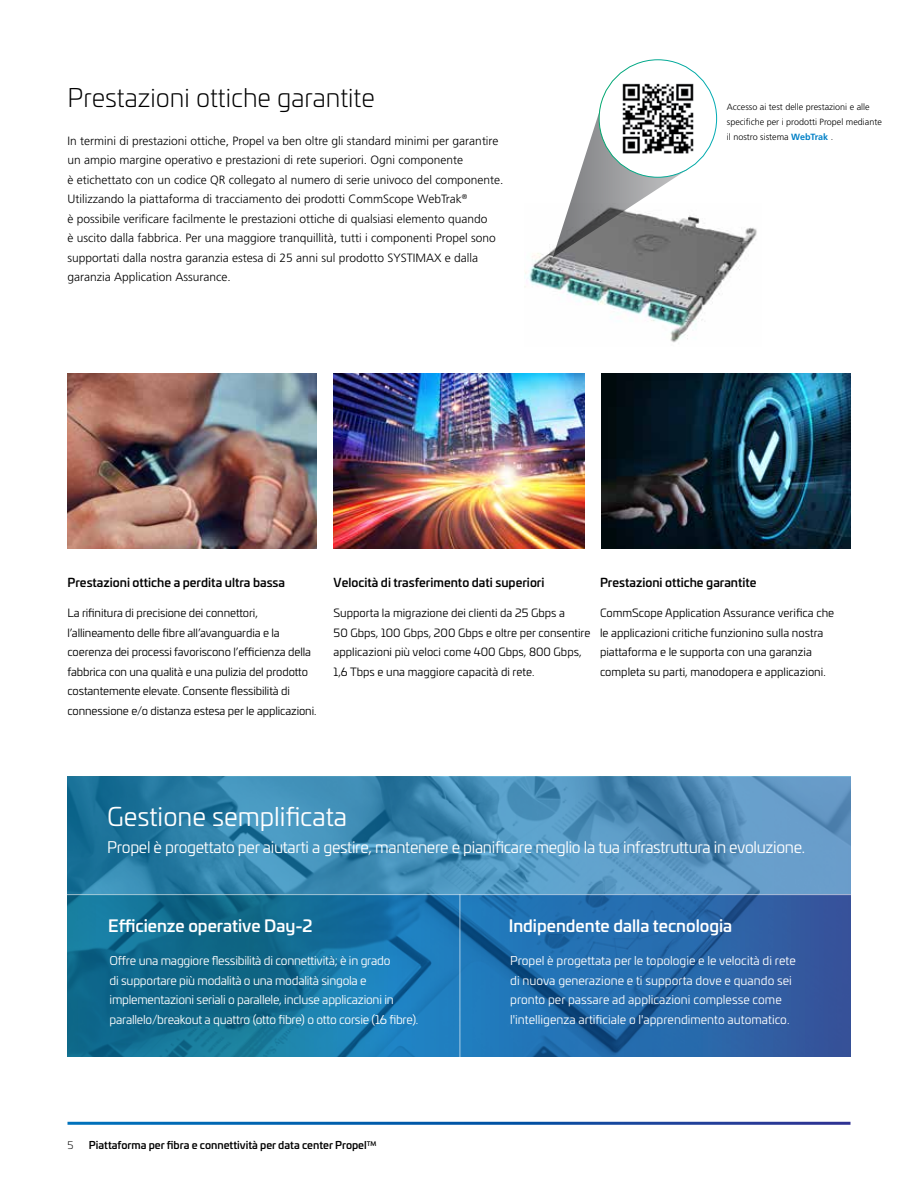
<style>
.page{position:relative;width:918px;height:1188px;background:#fff}
.page>*{position:absolute;margin:0;border:0;box-sizing:border-box;transform-origin:0 0}
.t1{font:300 25.5px "Univia Pro";color:#000}
.t2{font:25.5px "Univia Pro";color:#fff}
.t3{font:500 16.5px "Univia Pro";color:#fff}
.t4{font:15.75px "Univia Pro";letter-spacing:-.02em;color:#fff}
.t5{font:300 12px/19.5px "Frutiger LT Pro";color:#000}
.t6{font:12px/19.5px "Univia Pro";letter-spacing:-.02em;color:#fff}
.t7{font:12px/19.5px "Univia Pro";color:#fff}
.t8{font:500 12px "Univia Pro";color:#000}
.t9{font:11.25px/19.5px "Univia Pro";color:#000}
.t10{font:500 10.5px "Univia Pro";color:#000}
.t11{font:300 10.5px "Univia Pro";color:#000}
.t12{font:300 9px/15px "Frutiger LT Pro";color:#000}
.s1{font-weight:700;color:#0080c6}
</style>
<div class="page">
<img style="left:602px;top:374px;width:248px;height:175px">
<img style="left:334px;top:374px;width:251px;height:175px">
<img style="left:67px;top:374px;width:249px;height:175px">
<svg style="left:68px;top:778px;width:782px;height:278px;background:#2e79aa"></svg>
<hr style="left:57px;top:894px;width:801px;height:1px;background:#fff">
<hr style="left:460px;top:894px;width:1px;height:174px;background:#fff">
<img style="left:525px;top:215px;width:232px;height:128px">
<svg style="left:553px;top:95px;width:136px;height:162px"></svg>
<div style="left:599px;top:60px;width:118px;height:117px;background:#fff;border-radius:50%"></div>
<img style="left:622px;top:83px;width:72px;height:71px">
<h1 class="t1" style="left:68px;top:80px;width:309px">Prestazioni ottiche garantite</h1>
<p class="t5" style="left:68px;top:131px;width:437px">In termini di prestazioni ottiche, Propel va ben oltre gli standard minimi per garantire un ampio margine operativo e prestazioni di rete superiori. Ogni componente<br>è etichettato con un codice QR collegato al numero di serie univoco del componente.<br>Utilizzando la piattaforma di tracciamento dei prodotti CommScope WebTrak<sup>®<br></sup>è possibile verificare facilmente le prestazioni ottiche di qualsiasi elemento quando<br>è uscito dalla fabbrica. Per una maggiore tranquillità, tutti i componenti Propel sono supportati dalla nostra garanzia estesa di 25 anni sul prodotto SYSTIMAX e dalla garanzia Application Assurance.</p>
<p class="t12" style="left:727px;top:100px;width:157px">Accesso ai test delle prestazioni e alle specifiche per i prodotti Propel mediante il nostro sistema <span class="s1">WebTrak</span> .</p>
<p class="t8" style="left:67px;top:573px;width:219px">Prestazioni ottiche a perdita ultra bassa</p>
<p class="t9" style="left:67px;top:603px;width:251px">La rifinitura di precisione dei connettori, l’allineamento delle fibre all’avanguardia e la coerenza dei processi favoriscono l’efficienza della fabbrica con una qualità e una pulizia del prodotto costantemente elevate. Consente flessibilità di connessione e/o distanza estesa per le applicazioni.</p>
<p class="t8" style="left:334px;top:573px;width:212px">Velocità di trasferimento dati superiori</p>
<p class="t9" style="left:334px;top:603px;width:258px">Supporta la migrazione dei clienti da 25 Gbps a<br>50 Gbps, 100 Gbps, 200 Gbps e oltre per consentire applicazioni più veloci come 400 Gbps, 800 Gbps, 1,6 Tbps e una maggiore capacità di rete.</p>
<p class="t8" style="left:600px;top:573px;width:158px">Prestazioni ottiche garantite</p>
<p class="t9" style="left:600px;top:603px;width:236px">CommScope Application Assurance verifica che le applicazioni critiche funzionino sulla nostra piattaforma e le supporta con una garanzia completa su parti, manodopera e applicazioni.</p>
<h1 class="t2" style="left:107px;top:798px;width:242px">Gestione semplificata</h1>
<h3 class="t4" style="left:107px;top:836px;width:699px">Propel è progettato per aiutarti a gestire, mantenere e pianificare meglio la tua infrastruttura in evoluzione.</h3>
<h2 class="t3" style="left:108px;top:913px;width:206px">Efficienze operative Day-2</h2>
<h2 class="t3" style="left:509px;top:913px;width:225px">Indipendente dalla tecnologia</h2>
<p class="t6" style="left:110px;top:950px;width:310px">Offre una maggiore flessibilità di connettività; è in grado<br>di supportare più modalità o una modalità singola e implementazioni seriali o parallele, incluse applicazioni in parallelo/breakout a quattro (otto fibre) o otto corsie (16 fibre).</p>
<p class="t7" style="left:510px;top:950px;width:287px">Propel è progettata per le topologie e le velocità di rete di nuova generazione e ti supporta dove e quando sei pronto per passare ad applicazioni complesse come l'intelligenza artificiale o l'apprendimento automatico.</p>
<p class="t11" style="left:68px;top:1138px;width:8px">5</p>
<p class="t10" style="left:89px;top:1137px;width:289px">Piattaforma per fibra e connettività per data center Propel<sup>TM</sup></p>
</div>
